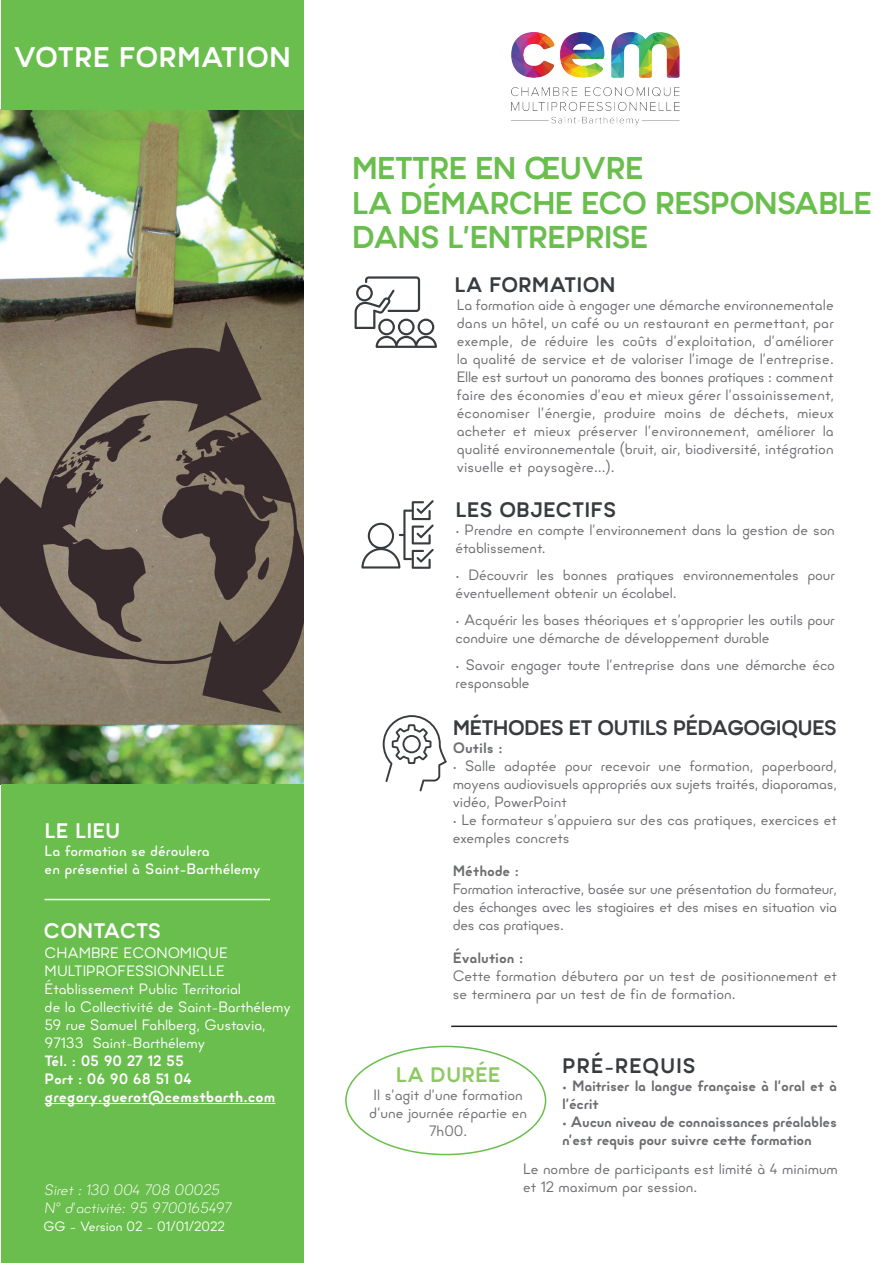
<style>
.page{position:relative;width:893px;height:1263px;background:#fff}
.page>*{position:absolute;margin:0;border:0;box-sizing:border-box;transform-origin:0 0}
.t1{font:700 31.5px/34.5px "Minimo";letter-spacing:-.04em;color:#6abe4d}
.t2{font:700 28.5px "Minimo";letter-spacing:-.005em;color:#fff}
.t3{font:700 21px "Minimo";letter-spacing:-.04em;color:#383c3f}
.t4{font:700 21px "Minimo";color:#383c3f}
.t5{font:700 21px "Minimo";color:#fff}
.t6{font:700 21px "Minimo";letter-spacing:.03em;color:#383c3f}
.t7{font:700 21px "Minimo";color:#8dc962}
.t8{font:700 15.75px "Minimo";color:#fff}
.t9{font:15px/18px "Minimo";letter-spacing:-.01em;color:#6c6d70}
.t10{font:15px/18px "Minimo";color:#fff}
.t11{font:700 15px/18px "Minimo";letter-spacing:-.02em;color:#6c6d70}
.t12{font:500 15px/18px "Minimo";color:#fff}
.t13{font:italic 300 15px/18px "Minimo";color:#fff}
.t14{font:700 15px/18px "Minimo";color:#fff}
.t15{font:700 15px "Minimo";color:#6c6d70}
.t16{font:13.5px "Minimo";color:#fff}
</style>
<div class="page">
<img style="left:1px;top:110px;width:303px;height:674px">
<img style="left:511px;top:32px;width:169px;height:94px">
<div style="left:1px;top:1px;width:303px;height:109px;background:#6abe4d"></div>
<div style="left:1px;top:784px;width:303px;height:479px;background:#6abe4d"></div>
<hr style="left:45px;top:899px;width:225px;height:1px;background:#fff">
<hr style="left:45px;top:1103px;width:230px;height:1px;background:#fff">
<svg style="left:355px;top:276px;width:82px;height:72px"></svg>
<svg style="left:361px;top:500px;width:73px;height:69px"></svg>
<svg style="left:383px;top:715px;width:64px;height:76px"></svg>
<hr style="left:451px;top:1025px;width:386px;height:2px;background:#231f20">
<h2 class="t2" style="left:13px;top:38px;width:279px">VOTRE FORMATION</h2>
<h3 class="t5" style="left:45px;top:816px;width:77px">LE LIEU</h3>
<p class="t12" style="left:45px;top:842px;width:217px">La formation se déroulera<br>en présentiel à Saint-Barthélemy</p>
<h3 class="t5" style="left:44px;top:916px;width:119px">CONTACTS</h3>
<p class="t10" style="left:45px;top:944px;width:248px">CHAMBRE ECONOMIQUE<br>MULTIPROFESSIONNELLE<br>Établissement Public Territorial<br>de la Collectivité de Saint-Barthélemy<br>59 rue Samuel Fahlberg, Gustavia,<br>97133 Saint-Barthélemy</p>
<p class="t14" style="left:45px;top:1051px;width:148px">Tél. : 05 90 27 12 55<br>Port : 06 90 68 51 04</p>
<p class="t8" style="left:45px;top:1086px;width:232px">gregory.guerot@cemstbarth.com</p>
<p class="t13" style="left:45px;top:1181px;width:188px">Siret : 130 004 708 00025<br>N° d’activité: 95 9700165497</p>
<p class="t16" style="left:44px;top:1217px;width:183px">GG – Version 02 – 01/01/2022</p>
<h1 class="t1" style="left:352px;top:151px;width:522px">METTRE EN ŒUVRE<br>LA DÉMARCHE ECO RESPONSABLE<br>DANS L’ENTREPRISE</h1>
<h3 class="t4" style="left:454px;top:270px;width:163px">LA FORMATION</h3>
<p class="t9" style="left:457px;top:296px;width:379px;text-align:justify">La formation aide à engager une démarche environnementale dans un hôtel, un café ou un restaurant en permettant, par exemple, de réduire les coûts d’exploitation, d’améliorer la qualité de service et de valoriser l’image de l’entreprise.<br>Elle est surtout un panorama des bonnes pratiques : comment faire des économies d’eau et mieux gérer l’assainissement, économiser l’énergie, produire moins de déchets, mieux acheter et mieux préserver l’environnement, améliorer la qualité environnementale (bruit, air, biodiversité, intégration visuelle et paysagère…).</p>
<h3 class="t4" style="left:456px;top:495px;width:162px">LES OBJECTIFS</h3>
<p class="t9" style="left:456px;top:520px;width:381px">• Prendre en compte l’environnement dans la gestion de son établissement.</p>
<p class="t9" style="left:456px;top:565px;width:381px">• Découvrir les bonnes pratiques environnementales pour éventuellement obtenir un écolabel.</p>
<p class="t9" style="left:456px;top:610px;width:381px">• Acquérir les bases théoriques et s’approprier les outils pour conduire une démarche de développement durable</p>
<p class="t9" style="left:456px;top:655px;width:381px">• Savoir engager toute l’entreprise dans une démarche éco responsable</p>
<h3 class="t3" style="left:453px;top:713px;width:386px">MÉTHODES ET OUTILS PÉDAGOGIQUES</h3>
<p class="t11" style="left:453px;top:739px;width:51px">Outils :</p>
<p class="t9" style="left:453px;top:757px;width:386px;text-align:justify">• Salle adaptée pour recevoir une formation, paperboard, moyens audiovisuels appropriés aux sujets traités, diaporamas, vidéo, PowerPoint</p>
<p class="t9" style="left:453px;top:811px;width:386px">• Le formateur s’appuiera sur des cas pratiques, exercices et exemples concrets</p>
<p class="t15" style="left:453px;top:861px;width:68px">Méthode :</p>
<p class="t9" style="left:453px;top:880px;width:386px;text-align:justify">Formation interactive, basée sur une présentation du formateur, des échanges avec les stagiaires et des mises en situation via des cas pratiques.</p>
<p class="t15" style="left:453px;top:948px;width:72px">Évalution :</p>
<p class="t9" style="left:453px;top:967px;width:386px">Cette formation débutera par un test de positionnement et se terminera par un test de fin de formation.</p>
<h3 class="t6" style="left:562px;top:1051px;width:135px">PRÉ-REQUIS</h3>
<p class="t11" style="left:562px;top:1076px;width:276px">• Maitriser la langue française à l’oral et à l’écrit</p>
<p class="t11" style="left:562px;top:1112px;width:276px">• Aucun niveau de connaissances préalables n’est requis pour suivre cette formation</p>
<h3 class="t7" style="left:396px;top:1060px;width:107px">LA DURÉE</h3>
<p class="t9" style="left:369px;top:1086px;width:159px;text-align:center">Il s’agit d’une formation d’une journée répartie en<br>7h00.</p>
<p class="t9" style="left:523px;top:1159px;width:316px">Le nombre de participants est limité à 4 minimum et 12 maximum par session.</p>
</div>
